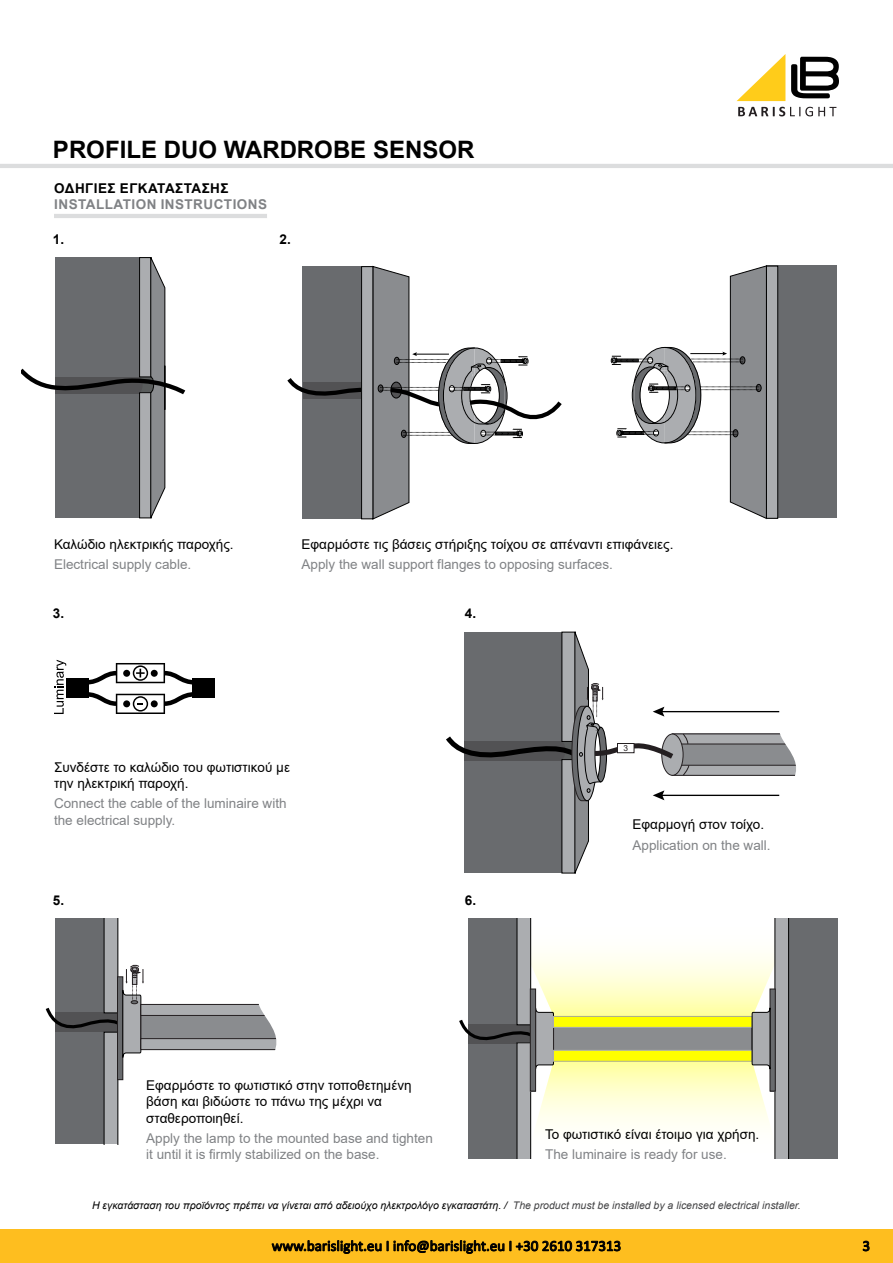
<style>
.page{position:relative;width:893px;height:1263px;background:#fff}
.page>*{position:absolute;margin:0;border:0;box-sizing:border-box;transform-origin:0 0}
.t1{font:700 24px "Arial";color:#000}
.t2{font:15px "Calibri";color:#000}
.t3{font:13.5px/16.2px "Arial";color:#000}
.t4{font:13.5px/16.2px "Arial";color:#808285}
.t5{font:700 13.5px "Arial";letter-spacing:.035em;color:#000}
.t6{font:700 13.5px "Arial";letter-spacing:.035em;color:#808285}
.t7{font:italic 10.5px "Arial";color:#000}
.t8{font:8.4px "Arial";color:#241f21}
.s1{color:#434345}
</style>
<div class="page">
<svg style="left:738px;top:107px;width:98px;height:9px"></svg>
<svg style="left:791px;top:57px;width:48px;height:41px"></svg>
<svg style="left:737px;top:54px;width:48px;height:47px"></svg>
<div style="left:0;top:1229px;width:893px;height:34px;background:#febe1f"></div>
<svg style="left:272px;top:1240px;width:109px;height:13px"></svg>
<svg style="left:394px;top:1240px;width:110px;height:13px"></svg>
<svg style="left:510px;top:1241px;width:110px;height:10px"></svg>
<hr style="left:0;top:164px;width:893px;height:4px;background:#dcddde">
<svg style="left:863px;top:1241px;width:6px;height:10px"></svg>
<svg style="left:21px;top:257px;width:165px;height:262px"></svg>
<svg style="left:287px;top:266px;width:275px;height:254px"></svg>
<div style="left:766px;top:266px;width:70px;height:126px;background:#696b6e"></div>
<div style="left:766px;top:386px;width:70px;height:132px;background:#696b6e"></div>
<div style="left:766px;top:266px;width:12px;height:252px;background:#abadb0"></div>
<div style="left:766px;top:266px;width:12px;height:253px;border:1px solid #000"></div>
<svg style="left:610px;top:265px;width:157px;height:254px"></svg>
<svg style="left:446px;top:631px;width:350px;height:243px"></svg>
<svg style="left:45px;top:919px;width:232px;height:225px"></svg>
<div style="left:788px;top:919px;width:49px;height:240px;background:#696b6e"></div>
<svg style="left:459px;top:919px;width:330px;height:240px"></svg>
<hr style="left:54px;top:214px;width:213px;height:4px;background:#dcddde">
<svg style="left:54px;top:660px;width:12px;height:54px"></svg>
<div style="left:66px;top:679px;width:23px;height:19px;background:#000"></div>
<div style="left:192px;top:679px;width:23px;height:19px;background:#000"></div>
<svg style="left:84px;top:663px;width:113px;height:22px"></svg>
<svg style="left:89px;top:692px;width:103px;height:22px"></svg>
<h1 class="t1" style="left:53px;top:133px;width:423px">PROFILE DUO WARDROBE SENSOR</h1>
<p class="t5" style="left:54px;top:178px;width:176px">ΟΔΗΓΊΕΣ ΕΓΚΑΤΆΣΤΑΣΗΣ</p>
<p class="t6" style="left:54px;top:195px;width:42px">INS TALLA</p>
<p class="t6" style="left:123px;top:195px;width:18px">TION</p>
<p class="t6" style="left:161px;top:195px;width:44px">INSTRUC</p>
<p class="t6" style="left:224px;top:195px;width:18px">TIONS</p>
<p class="t5" style="left:53px;top:229px;width:13px">1.</p>
<p class="t5" style="left:279px;top:229px;width:13px">2.</p>
<p class="t3" style="left:54px;top:536px;width:181px">Καλώδιο ηλεκτρικής παροχής.</p>
<p class="t4" style="left:54px;top:556px;width:139px">Electrical supply cable.</p>
<p class="t3" style="left:301px;top:536px;width:373px">Εφαρμόστε τις βάσεις στήριξης τοίχου σε απέναντι επιφάνειες.</p>
<p class="t4" style="left:301px;top:556px;width:313px">Apply the wall support flanges to opposing surfaces.</p>
<p class="t5" style="left:53px;top:604px;width:13px">3.</p>
<p class="t5" style="left:465px;top:604px;width:13px">4.</p>
<p class="t3" style="left:54px;top:759px;width:238px">Συνδέστε το καλώδιο του φωτιστικού με την ηλεκτρική παροχή.</p>
<p class="t4" style="left:54px;top:795px;width:234px">Connect the cable of the luminaire with the electrical supply.</p>
<p class="t5" style="left:53px;top:891px;width:13px">5.</p>
<p class="t5" style="left:465px;top:891px;width:13px">6.</p>
<p class="t3" style="left:146px;top:1077px;width:267px">Εφαρμόστε το φωτιστικό στην τοποθετημένη βάση και βιδώστε το πάνω της μέχρι να σταθεροποιηθεί.</p>
<p class="t4" style="left:146px;top:1130px;width:288px">Apply the lamp to the mounted base and tighten it until it is firmly stabilized on the base.</p>
<p class="t8" style="left:623px;top:742px;width:6px">3</p>
<p class="t3" style="left:632px;top:816px;width:133px">Εφαρμογή στον τοίχο.</p>
<p class="t4" style="left:632px;top:837px;width:140px">Application on the wall.</p>
<p class="t3" style="left:545px;top:1126px;width:216px">Το φωτιστικό είναι έτοιμο για χρήση.</p>
<p class="t4" style="left:545px;top:1146px;width:183px">The luminaire is ready for use.</p>
<p class="t7" style="left:92px;top:1198px;width:710px">H εγκατάσταση του προϊόντος πρέπει να γίνεται από αδειούχο ηλεκτρολόγο εγκαταστάτη. / <span class="s1">The product must be installed by a licensed electrical installer.</span></p>
<p class="t2" style="left:272px;top:1235px;width:351px">www.barislight.eu I info@barislight.eu Ι +30 2610 317313</p>
<p class="t2" style="left:862px;top:1235px;width:9px">3</p>
</div>
